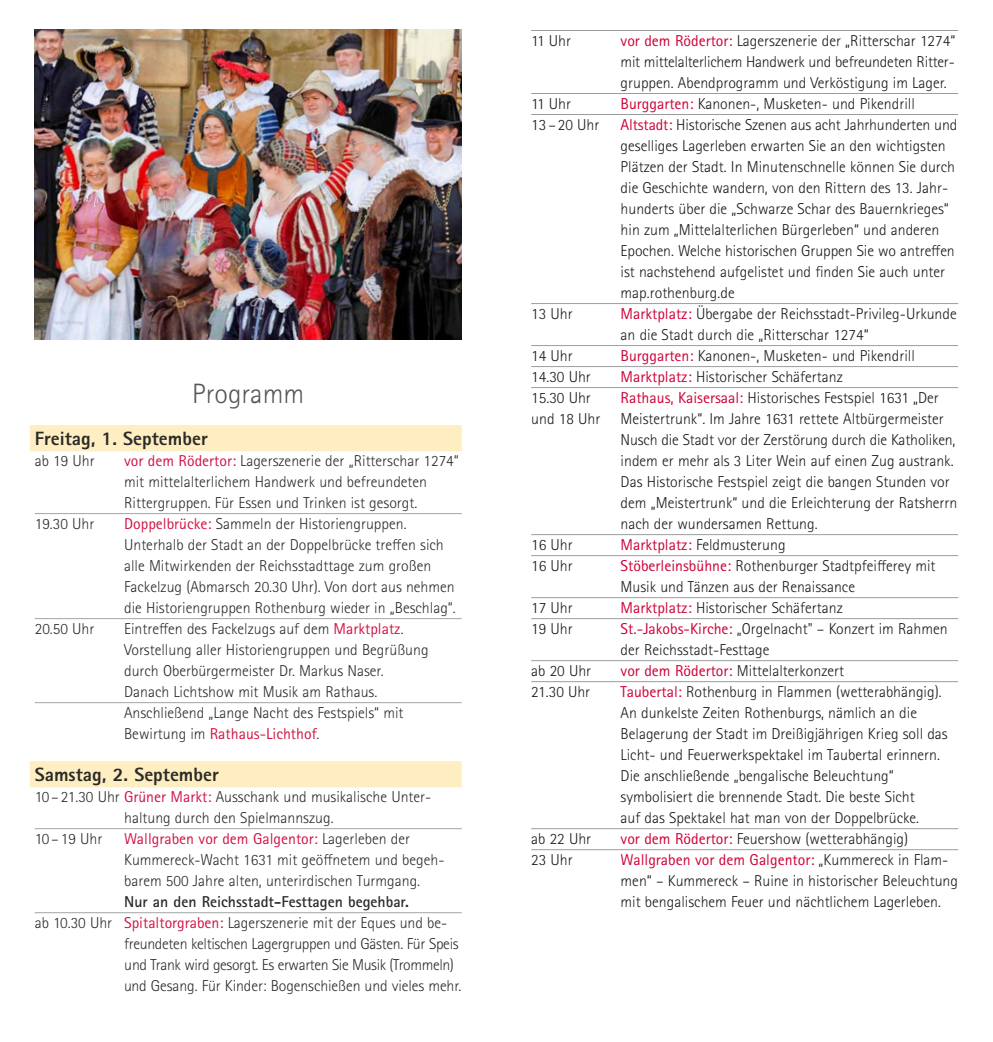
<style>
.page{position:relative;width:993px;height:1042px;background:#fff}
.page>*{position:absolute;margin:0;border:0;box-sizing:border-box;transform-origin:0 0}
.t1{font:300 28px "Rotis Sans Serif Pro";color:#565656}
.t2{font:800 19.25px "Rotis Sans Serif Pro";color:#1a1a18}
.t3{font:300 15.75px/21px "Rotis Sans Serif Pro";color:#1a1a18}
.t4{font:300 15.75px "Rotis Sans Serif Pro";letter-spacing:-.02em;color:#1a1a18}
.t5{font:300 15.75px "Rotis Sans Serif Pro";letter-spacing:-.025em;color:#1a1a18}
.t6{font:700 15.75px "Rotis Sans Serif Pro";color:#1a1a18}
.s1{font-weight:400;color:#ce0237}
</style>
<div class="page">
<hr style="left:531px;top:30px;width:426px;height:1px;background:#9c9d9d">
<hr style="left:531px;top:93px;width:426px;height:1px;background:#9c9d9d">
<hr style="left:531px;top:114px;width:426px;height:1px;background:#9c9d9d">
<hr style="left:531px;top:303px;width:426px;height:1px;background:#9c9d9d">
<hr style="left:531px;top:345px;width:426px;height:1px;background:#9c9d9d">
<hr style="left:531px;top:366px;width:426px;height:1px;background:#9c9d9d">
<hr style="left:531px;top:387px;width:426px;height:1px;background:#9c9d9d">
<hr style="left:531px;top:534px;width:426px;height:1px;background:#9c9d9d">
<hr style="left:531px;top:555px;width:426px;height:1px;background:#9c9d9d">
<hr style="left:531px;top:597px;width:426px;height:1px;background:#9c9d9d">
<hr style="left:531px;top:618px;width:426px;height:1px;background:#9c9d9d">
<hr style="left:531px;top:660px;width:426px;height:1px;background:#9c9d9d">
<hr style="left:531px;top:681px;width:426px;height:1px;background:#9c9d9d">
<hr style="left:531px;top:828px;width:426px;height:1px;background:#9c9d9d">
<hr style="left:531px;top:849px;width:426px;height:1px;background:#9c9d9d">
<div style="left:30px;top:425px;width:431px;height:26px;background:#ffedbe"></div>
<hr style="left:35px;top:513px;width:426px;height:1px;background:#9c9d9d">
<hr style="left:35px;top:618px;width:426px;height:1px;background:#9c9d9d">
<hr style="left:35px;top:702px;width:426px;height:1px;background:#9c9d9d">
<div style="left:30px;top:761px;width:431px;height:26px;background:#ffedbe"></div>
<hr style="left:35px;top:828px;width:426px;height:1px;background:#9c9d9d">
<hr style="left:35px;top:912px;width:426px;height:1px;background:#9c9d9d">
<img style="left:35px;top:30px;width:426px;height:310px">
<h1 class="t1" style="left:192px;top:377px;width:113px">Programm</h1>
<p class="t2" style="left:35px;top:426px;width:174px">Freitag, 1. September</p>
<p class="t3" style="left:35px;top:450px;width:61px">ab 19 Uhr</p>
<p class="t3" style="left:124px;top:450px;width:336px"><span class="s1">vor dem Rödertor:</span> Lagerszenerie der „Ritterschar 1274“ mit mittelalterlichem Handwerk und befreundeten<br>Rittergruppen. Für Essen und Trinken ist gesorgt.</p>
<p class="t3" style="left:35px;top:513px;width:61px">19.30 Uhr</p>
<p class="t3" style="left:124px;top:513px;width:333px"><span class="s1">Doppelbrücke:</span> Sammeln der Historiengruppen.<br>Unterhalb der Stadt an der Doppelbrücke treffen sich alle Mitwirkenden der Reichsstadttage zum großen Fackelzug (Abmarsch 20.30 Uhr). Von dort aus nehmen die Historiengruppen Rothenburg wieder in „Beschlag“.</p>
<p class="t3" style="left:35px;top:618px;width:61px">20.50 Uhr</p>
<p class="t3" style="left:124px;top:618px;width:306px">Eintreffen des Fackelzugs auf dem <span class="s1">Marktplatz</span>.<br>Vorstellung aller Historiengruppen und Begrüßung durch Oberbürgermeister Dr. Markus Naser.<br>Danach Lichtshow mit Musik am Rathaus.<br>Anschließend „Lange Nacht des Festspiels“ mit Bewirtung im <span class="s1">Rathaus-Lichthof</span>.</p>
<p class="t2" style="left:35px;top:762px;width:186px">Samstag, 2. September</p>
<p class="t3" style="left:35px;top:786px;width:398px">10 – 21.30 Uhr <span class="s1">Grüner Markt:</span> Ausschank und musikalische Unter-</p>
<p class="t3" style="left:124px;top:807px;width:211px">haltung durch den Spielmannszug.</p>
<p class="t3" style="left:35px;top:828px;width:69px">10 – 19 Uhr</p>
<p class="t3" style="left:124px;top:828px;width:322px"><span class="s1">Wallgraben vor dem Galgentor:</span> Lagerleben der<br>Kummereck-Wacht 1631 mit geöffnetem und begeh&shy;barem 500 Jahre alten, unterirdischen Turmgang.</p>
<p class="t6" style="left:124px;top:891px;width:286px">Nur an den Reichsstadt-Festtagen begehbar.</p>
<p class="t3" style="left:35px;top:912px;width:414px">ab 10.30 Uhr <span class="s1">Spitaltorgraben:</span> Lagerszenerie mit der Eques und be-</p>
<p class="t4" style="left:124px;top:934px;width:336px">freundeten keltischen Lagergruppen und Gästen. Für Speis</p>
<p class="t5" style="left:124px;top:955px;width:331px">und Trank wird gesorgt. Es erwarten Sie Musik (Trommeln)</p>
<p class="t3" style="left:124px;top:975px;width:338px">und Gesang. Für Kinder: Bogenschießen und vieles mehr.</p>
<p class="t3" style="left:531px;top:30px;width:41px">11 Uhr</p>
<p class="t3" style="left:620px;top:30px;width:336px"><span class="s1">vor dem Rödertor:</span> Lagerszenerie der „Ritterschar 1274“ mit mittelalterlichem Handwerk und befreundeten Ritter&shy;gruppen. Abendprogramm und Verköstigung im Lager.</p>
<p class="t3" style="left:531px;top:93px;width:41px">11 Uhr</p>
<p class="t3" style="left:620px;top:93px;width:295px"><span class="s1">Burggarten:</span> Kanonen-, Musketen- und Pikendrill</p>
<p class="t3" style="left:531px;top:114px;width:70px">13 – 20 Uhr</p>
<p class="t3" style="left:620px;top:114px;width:338px"><span class="s1">Altstadt:</span> Historische Szenen aus acht Jahrhunderten und geselliges Lagerleben erwarten Sie an den wichtigsten Plätzen der Stadt. In Minutenschnelle können Sie durch die Geschichte wandern, von den Rittern des 13. Jahr&shy;hunderts über die „Schwarze Schar des Bauernkrieges“ hin zum „Mittelalterlichen Bürgerleben“ und anderen Epochen. Welche historischen Gruppen Sie wo antreffen ist nachstehend aufgelistet und finden Sie auch unter map.rothenburg.de</p>
<p class="t3" style="left:531px;top:303px;width:43px">13 Uhr</p>
<p class="t3" style="left:620px;top:303px;width:337px"><span class="s1">Marktplatz:</span> Übergabe der Reichsstadt-Privileg-Urkunde an die Stadt durch die „Ritterschar 1274“</p>
<p class="t3" style="left:531px;top:345px;width:43px">14 Uhr</p>
<p class="t3" style="left:620px;top:345px;width:295px"><span class="s1">Burggarten:</span> Kanonen-, Musketen- und Pikendrill</p>
<p class="t3" style="left:531px;top:366px;width:61px">14.30 Uhr</p>
<p class="t3" style="left:620px;top:366px;width:224px"><span class="s1">Marktplatz:</span> Historischer Schäfertanz</p>
<p class="t3" style="left:531px;top:387px;width:61px">15.30 Uhr</p>
<p class="t3" style="left:620px;top:387px;width:320px"><span class="s1">Rathaus, Kaisersaal:</span> Historisches Festspiel 1631 „Der</p>
<p class="t3" style="left:531px;top:408px;width:71px">und 18 Uhr</p>
<p class="t3" style="left:620px;top:408px;width:338px">Meistertrunk“. Im Jahre 1631 rettete Altbürgermeister Nusch die Stadt vor der Zerstörung durch die Katholiken, indem er mehr als 3 Liter Wein auf einen Zug austrank.<br>Das Historische Festspiel zeigt die bangen Stunden vor dem „Meistertrunk“ und die Erleichterung der Ratsherrn nach der wundersamen Rettung.</p>
<p class="t3" style="left:531px;top:534px;width:43px">16 Uhr</p>
<p class="t3" style="left:620px;top:534px;width:166px"><span class="s1">Marktplatz:</span> Feldmusterung</p>
<p class="t3" style="left:531px;top:555px;width:43px">16 Uhr</p>
<p class="t3" style="left:620px;top:555px;width:316px"><span class="s1">Stöberleinsbühne:</span> Rothenburger Stadtpfeifferey mit<br>Musik und Tänzen aus der Renaissance</p>
<p class="t3" style="left:531px;top:597px;width:43px">17 Uhr</p>
<p class="t3" style="left:620px;top:597px;width:224px"><span class="s1">Marktplatz:</span> Historischer Schäfertanz</p>
<p class="t3" style="left:531px;top:618px;width:43px">19 Uhr</p>
<p class="t3" style="left:620px;top:618px;width:328px"><span class="s1">St.-Jakobs-Kirche:</span> „Orgelnacht" – Konzert im Rahmen der Reichsstadt-Festtage</p>
<p class="t3" style="left:531px;top:660px;width:61px">ab 20 Uhr</p>
<p class="t3" style="left:620px;top:660px;width:225px"><span class="s1">vor dem Rödertor:</span> Mittelalterkonzert</p>
<p class="t3" style="left:531px;top:681px;width:60px">21.30 Uhr</p>
<p class="t3" style="left:620px;top:681px;width:328px"><span class="s1">Taubertal:</span> Rothenburg in Flammen (wetterabhängig).<br>An dunkelste Zeiten Rothenburgs, nämlich an die Belagerung der Stadt im Dreißigjährigen Krieg soll das Licht- und Feuerwerkspektakel im Taubertal erinnern.<br>Die anschließende „bengalische Beleuchtung“ symbolisiert die brennende Stadt. Die beste Sicht<br>auf das Spektakel hat man von der Doppelbrücke.</p>
<p class="t3" style="left:531px;top:828px;width:61px">ab 22 Uhr</p>
<p class="t3" style="left:620px;top:828px;width:289px"><span class="s1">vor dem Rödertor:</span> Feuershow (wetterabhängig)</p>
<p class="t3" style="left:531px;top:849px;width:43px">23 Uhr</p>
<p class="t3" style="left:620px;top:849px;width:339px"><span class="s1">Wallgraben vor dem Galgentor:</span> „Kummereck in Flam&shy;men“ – Kummereck – Ruine in historischer Beleuchtung mit bengalischem Feuer und nächtlichem Lagerleben.</p>
</div>
